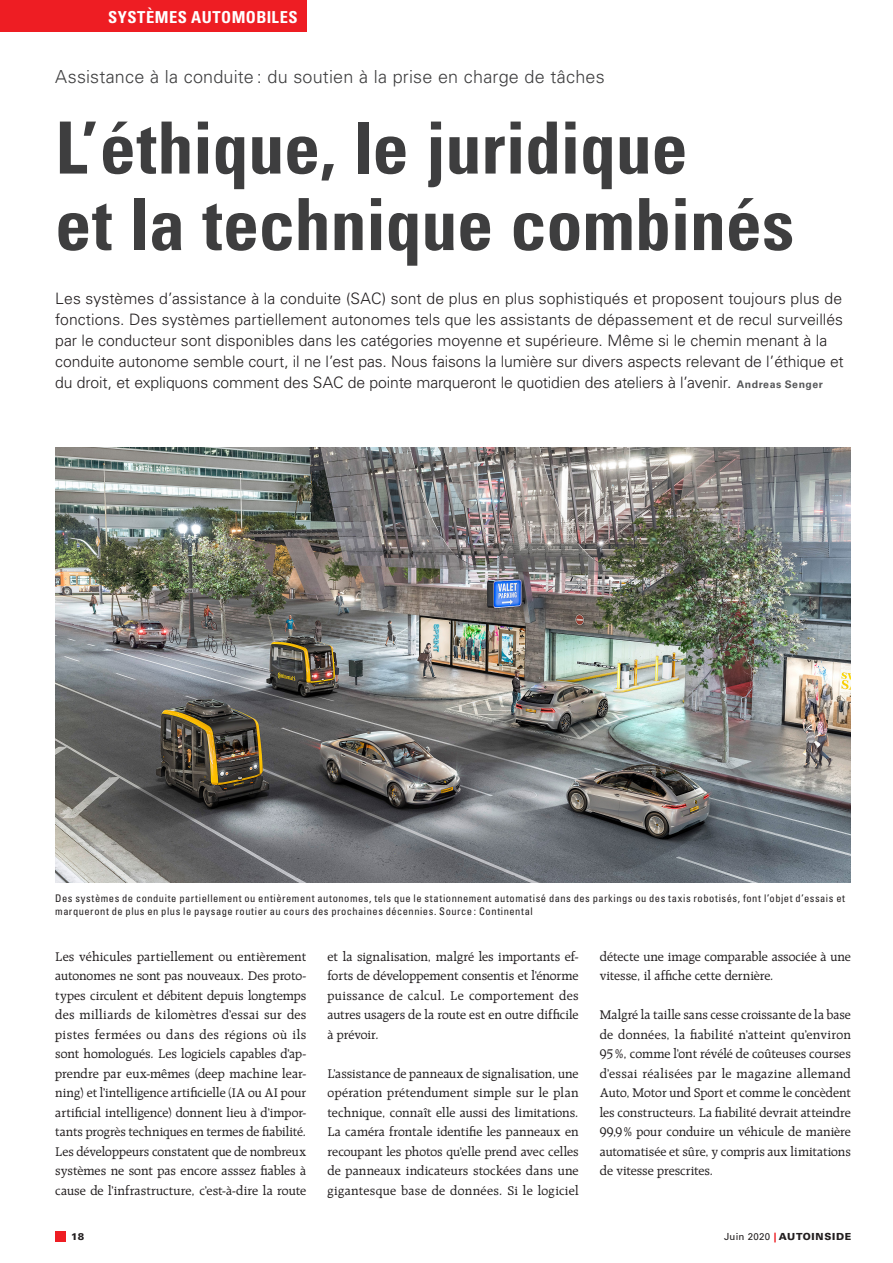
<style>
.page{position:relative;width:893px;height:1263px;background:#fff}
.page>*{position:absolute;margin:0;border:0;box-sizing:border-box;transform-origin:0 0}
._02_Titel_45PT{font:700 condensed 72px/76.5px "Univers LT Std";color:#3e3e3f}
._01_Kopfzeile{font:300 18px "Univers LT Std";letter-spacing:.01em;color:#3e3e3f}
._01_Rubrik_Titel_lin{font:700 condensed 16.5px "Univers LT Std";letter-spacing:.025em;color:#fff}
._03_Lead{font:300 15.75px/21px "Univers LT Std";letter-spacing:-.005em;color:#231f20}
._05_Lauftext{font:13.5px/19.5px "Raleigh LT Std";letter-spacing:.005em;color:#231f20;text-align:justify}
._00_Bildlegende{font:condensed 10.5px/12.6px "Univers LT Std";letter-spacing:.05em;color:#231f20}
.t1{font:900 9.75px "Univers LT Std";letter-spacing:.07em;color:#231f20}
.s1{font-weight:700;font-size:10.5px;color:#57585a}
.s2{font-weight:400}
.s3{color:#ee1d23}
</style>
<div class="page">
<img style="left:55px;top:448px;width:796px;height:435px">
<div style="left:55px;top:1231px;width:11px;height:11px;background:#ee1d23"></div>
<div style="left:0;top:0;width:306px;height:32px;background:#ee1d23"></div>
<p class="_01_Rubrik_Titel_lin" style="left:108px;top:7px;width:191px">SYSTÈMES AUTOMOBILES</p>
<p class="_01_Kopfzeile" style="left:55px;top:66px;width:551px">Assistance à la conduite : du soutien à la prise en charge de tâches</p>
<p class="_02_Titel_45PT" style="left:55px;top:109px;width:740px">L’éthique, le juridique<br>et la technique combinés</p>
<p class="_03_Lead" style="left:55px;top:288px;width:790px">Les systèmes d’assistance à la conduite (SAC) sont de plus en plus sophistiqués et proposent toujours plus de fonctions. Des systèmes partiellement autonomes tels que les assistants de dépassement et de recul surveillés par le conducteur sont disponibles dans les catégories moyenne et supérieure. Même si le chemin menant à la conduite autonome semble court, il ne l’est pas. Nous faisons la lumière sur divers aspects relevant de l’éthique et du droit, et expliquons comment des SAC de pointe marqueront le quotidien des ateliers à l’avenir. <span class="s1">Andreas Senger</span></p>
<p class="_00_Bildlegende" style="left:55px;top:892px;width:791px">Des systèmes de conduite partiellement ou entièrement autonomes, tels que le stationnement automatisé dans des parkings ou des taxis robotisés, font l’objet d’essais et marqueront de plus en plus le paysage routier au cours des prochaines décennies. Source : Continental</p>
<p class="_05_Lauftext" style="left:55px;top:947px;width:253px">Les véhicules partiellement ou entièrement autonomes ne sont pas nouveaux. Des proto&shy;types circulent et débitent depuis longtemps des milliards de kilomètres d’essai sur des pistes fermées ou dans des régions où ils sont homologués. Les logiciels capables d’ap&shy;prendre par eux-mêmes (deep machine lear&shy;ning) et l’intelligence artificielle (IA ou AI pour artificial intelligence) donnent lieu à d’impor&shy;tants progrès techniques en termes de fiabilité.<br>Les développeurs constatent que de nombreux systèmes ne sont pas encore asssez fiables à cause de l’infrastructure, c’est-à-dire la route</p>
<p class="_05_Lauftext" style="left:328px;top:947px;width:253px">et la signalisation, malgré les importants ef&shy;forts de développement consentis et l’énorme puissance de calcul. Le comportement des autres usagers de la route est en outre difficile à prévoir.</p>
<p class="_05_Lauftext" style="left:328px;top:1064px;width:253px">L’assistance de panneaux de signalisation, une opération prétendument simple sur le plan technique, connaît elle aussi des limitations.<br>La caméra frontale identifie les panneaux en recoupant les photos qu’elle prend avec celles de panneaux indicateurs stockées dans une gigantesque base de données. Si le logiciel</p>
<p class="_05_Lauftext" style="left:600px;top:947px;width:253px">détecte une image comparable associée à une vitesse, il affiche cette dernière.</p>
<p class="_05_Lauftext" style="left:600px;top:1005px;width:253px">Malgré la taille sans cesse croissante de la base de données, la fiabilité n’atteint qu’environ 95%, comme l’ont révélé de coûteuses courses d’essai réalisées par le magazine allemand Auto, Motor und Sport et comme le concèdent les constructeurs. La fiabilité devrait atteindre 99,9% pour conduire un véhicule de manière automatisée et sûre, y compris aux limitations de vitesse prescrites.</p>
<p class="t1" style="left:71px;top:1231px;width:15px">18</p>
<p class="t1" style="left:724px;top:1231px;width:129px"><span class="s2">Juin 2020</span> <span class="s3">|</span> AUTOINSIDE</p>
</div>
